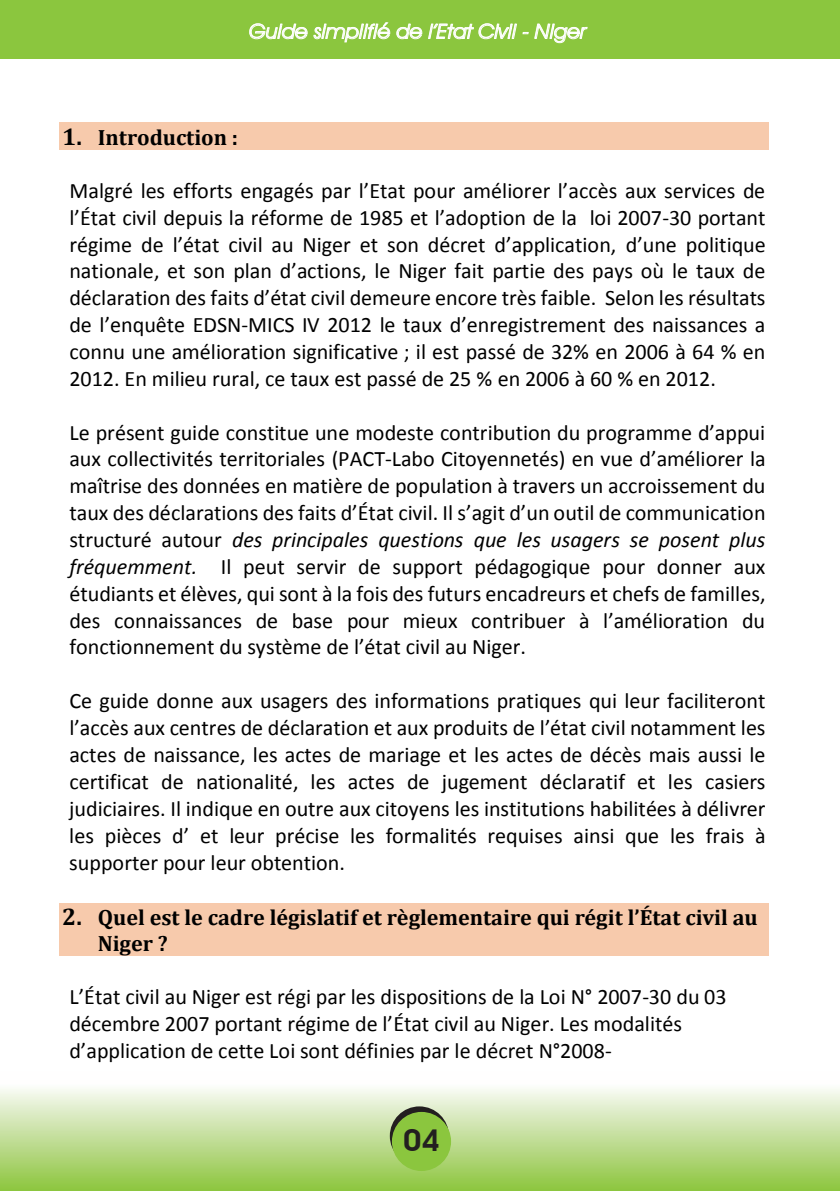
<style>
.page{position:relative;width:840px;height:1191px;background:#fff}
.page>*{position:absolute;margin:0;border:0;box-sizing:border-box;transform-origin:0 0}
.t1{font:600 30px "Avant Garde IT Cby BT";color:#231f20;scale:1.06 1}
.t2{font:22px/26.8px "Calibri";color:#000;text-align:justify}
.t3{font:700 22px/26px "Cambria";color:#000}
.t4{font:italic 20px "Avant Garde IT Cby BT";color:#fff;scale:1.06 1}
.s1{font-size:24px}
.s2{font-style:italic}
</style>
<div class="page">
<div style="left:0;top:1071px;width:839px;height:120px;background:linear-gradient(to bottom,#fff,#8ec540)"></div>
<svg style="left:389px;top:1106px;width:59px;height:59px"></svg>
<div style="left:391px;top:1112px;width:60px;height:59px;background:#8bc63e;border-radius:50%"></div>
<div style="left:0;top:0;width:839px;height:58px;background:#8bc63e"></div>
<svg style="left:249px;top:23px;width:58px;height:16px"></svg>
<svg style="left:313px;top:22px;width:77px;height:21px"></svg>
<svg style="left:396px;top:24px;width:26px;height:15px"></svg>
<svg style="left:428px;top:23px;width:100px;height:16px"></svg>
<svg style="left:534px;top:24px;width:53px;height:19px"></svg>
<div style="left:59px;top:123px;width:708px;height:27px;background:#f7caac"></div>
<div style="left:59px;top:902px;width:708px;height:28px;background:#f7caac"></div>
<div style="left:59px;top:930px;width:708px;height:26px;background:#f7caac"></div>
<p class="t4" style="left:249px;top:19px;width:319px">Guide simplifié de l’Etat Civil - Niger</p>
<p class="t3" style="left:62px;top:124px;width:177px"><span class="s1">1.</span> Introduction :</p>
<p class="t2" style="left:69px;top:177px;width:697px">Malgré les efforts engagés par l’Etat pour améliorer l’accès aux services de l’État civil depuis la réforme de 1985 et l’adoption de la loi 2007-30 portant régime de l’état civil au Niger et son décret d’application, d’une politique nationale, et son plan d’actions, le Niger fait partie des pays où le taux de déclaration des faits d’état civil demeure encore très faible. Selon les résultats de l’enquête EDSN-MICS IV 2012 le taux d’enregistrement des naissances a connu une amélioration significative ; il est passé de 32% en 2006 à 64 % en 2012. En milieu rural, ce taux est passé de 25 % en 2006 à 60 % en 2012.</p>
<p class="t2" style="left:69px;top:419px;width:697px">Le présent guide constitue une modeste contribution du programme d’appui aux collectivités territoriales (PACT-Labo Citoyennetés) en vue d’améliorer la maîtrise des données en matière de population à travers un accroissement du taux des déclarations des faits d’État civil. Il s’agit d’un outil de communication structuré autour <span class="s2">des principales questions que les usagers se posent plus fréquemment.</span> Il peut servir de support pédagogique pour donner aux étudiants et élèves, qui sont à la fois des futurs encadreurs et chefs de familles, des connaissances de base pour mieux contribuer à l’amélioration du fonctionnement du système de l’état civil au Niger.</p>
<p class="t2" style="left:69px;top:687px;width:697px">Ce guide donne aux usagers des informations pratiques qui leur faciliteront l’accès aux centres de déclaration et aux produits de l’état civil notamment les actes de naissance, les actes de mariage et les actes de décès mais aussi le certificat de nationalité, les actes de jugement déclaratif et les casiers judiciaires. Il indique en outre aux citoyens les institutions habilitées à délivrer les pièces d’ et leur précise les formalités requises ainsi que les frais à supporter pour leur obtention.</p>
<p class="t3" style="left:98px;top:904px;width:661px;text-indent:-36px"><span class="s1">2.</span> Quel est le cadre législatif et règlementaire qui régit l’État civil au<br>Niger ?</p>
<p class="t2" style="left:69px;top:983px;width:658px;text-align:left">L’État civil au Niger est régi par les dispositions de la Loi N° 2007-30 du 03 décembre 2007 portant régime de l’État civil au Niger. Les modalités d’application de cette Loi sont définies par le décret N°2008-</p>
<h1 class="t1" style="left:403px;top:1122px;width:36px">04</h1>
</div>
